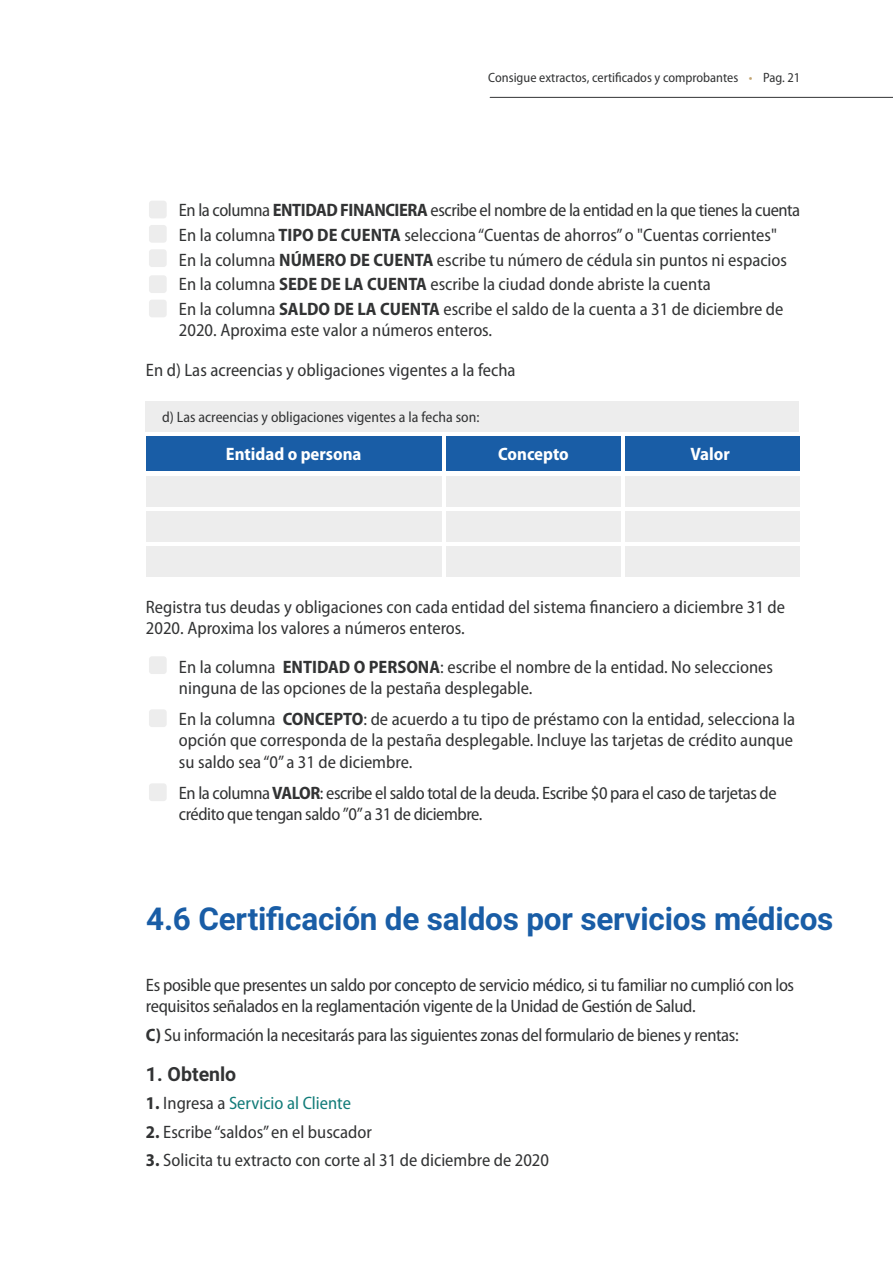
<style>
.page{position:relative;width:893px;height:1263px;background:#fff}
.page>*{position:absolute;margin:0;border:0;box-sizing:border-box;transform-origin:0 0}
.t1{font:700 31.5px "Roboto";letter-spacing:-.005em;color:#195da6}
.t2{font:700 19.5px "Roboto";color:#323334}
.t3{font:semi-condensed 18px/24.6px "Myriad Pro";color:#323334}
.t4{font:semi-condensed 18px/21.6px "Myriad Pro";letter-spacing:-.02em;color:#323334}
.t5{font:semi-condensed 18px/21.6px "Myriad Pro";letter-spacing:-.025em;color:#323334}
.t6{font:700 semi-condensed 18px "Myriad Pro";color:#fff}
.t7{font:semi-condensed 18px "Myriad Pro";color:#127c79}
.t8{font:semi-condensed 15px "Myriad Pro";color:#323334}
.t9{font:semi-condensed 13.5px "Myriad Pro";color:#323334}
.s1{color:#c3a572}
.s2{font-weight:700}
.s3{font-weight:700;color:#323334}
.s4{color:#323334}
</style>
<div class="page">
<hr style="left:490px;top:97px;width:403px;height:1px;background:#323334">
<div style="left:146px;top:436px;width:296px;height:35px;background:#195da6"></div>
<div style="left:446px;top:436px;width:175px;height:35px;background:#195da6"></div>
<div style="left:625px;top:436px;width:174px;height:35px;background:#195da6"></div>
<div style="left:146px;top:476px;width:296px;height:30px;background:#ededed"></div>
<div style="left:446px;top:476px;width:175px;height:30px;background:#ededed"></div>
<div style="left:625px;top:476px;width:174px;height:30px;background:#ededed"></div>
<div style="left:146px;top:511px;width:296px;height:30px;background:#ededed"></div>
<div style="left:446px;top:511px;width:175px;height:30px;background:#ededed"></div>
<div style="left:625px;top:511px;width:174px;height:30px;background:#ededed"></div>
<div style="left:146px;top:546px;width:296px;height:30px;background:#ededed"></div>
<div style="left:446px;top:546px;width:175px;height:30px;background:#ededed"></div>
<div style="left:625px;top:546px;width:174px;height:30px;background:#ededed"></div>
<div style="left:146px;top:401px;width:653px;height:31px;background:#ededed"></div>
<div style="left:149px;top:201px;width:18px;height:17px;background:#ededed;border-radius:3px"></div>
<div style="left:149px;top:225px;width:18px;height:18px;background:#ededed;border-radius:3px"></div>
<div style="left:149px;top:249px;width:18px;height:18px;background:#ededed;border-radius:3px"></div>
<div style="left:149px;top:275px;width:18px;height:18px;background:#ededed;border-radius:3px"></div>
<div style="left:149px;top:300px;width:18px;height:17px;background:#ededed;border-radius:3px"></div>
<div style="left:149px;top:656px;width:18px;height:18px;background:#ededed;border-radius:3px"></div>
<div style="left:149px;top:709px;width:18px;height:18px;background:#ededed;border-radius:3px"></div>
<div style="left:149px;top:783px;width:18px;height:18px;background:#ededed;border-radius:3px"></div>
<hr style="left:225px;top:1109px;width:284px;height:1px;background:#000">
<p class="t9" style="left:488px;top:70px;width:314px">Consigue extractos, certificados y comprobantes <span class="s1">•</span> Pag. 21</p>
<p class="t3" style="left:179px;top:198px;width:623px">En la columna <span class="s2">ENTIDAD FINANCIERA</span> escribe el nombre de la entidad en la que tienes la cuenta En la columna <span class="s2">TIPO DE CUENTA</span> selecciona “Cuentas de ahorros” o "Cuentas corrientes"<br>En la columna <span class="s2">NÚMERO DE CUENTA</span> escribe tu número de cédula sin puntos ni espacios En la columna <span class="s2">SEDE DE LA CUENTA</span> escribe la ciudad donde abriste la cuenta<br>En la columna <span class="s2">SALDO DE LA CUENTA</span> escribe el saldo de la cuenta a 31 de diciembre de</p>
<p class="t3" style="left:179px;top:318px;width:315px">2020. Aproxima este valor a números enteros.</p>
<p class="t3" style="left:146px;top:358px;width:371px">En d) Las acreencias y obligaciones vigentes a la fecha</p>
<p class="t8" style="left:162px;top:409px;width:319px">d) Las acreencias y obligaciones vigentes a la fecha son:</p>
<p class="t6" style="left:226px;top:443px;width:137px">Entidad o persona</p>
<p class="t6" style="left:498px;top:443px;width:72px">Concepto</p>
<p class="t6" style="left:690px;top:443px;width:41px">Valor</p>
<p class="t3" style="left:146px;top:596px;width:641px;line-height:21.6px">Registra tus deudas y obligaciones con cada entidad del sistema financiero a diciembre 31 de<br>2020. Aproxima los valores a números enteros.</p>
<p class="t3" style="left:179px;top:656px;width:596px;line-height:21.6px">En la columna <span class="s2">ENTIDAD O PERSONA</span>: escribe el nombre de la entidad. No selecciones ninguna de las opciones de la pestaña desplegable.</p>
<p class="t3" style="left:179px;top:708px;width:618px;line-height:21.6px;text-align:justify">En la columna <span class="s2">CONCEPTO</span>: de acuerdo a tu tipo de préstamo con la entidad, selecciona la opción que corresponda de la pestaña desplegable. Incluye las tarjetas de crédito aunque su saldo sea “0” a 31 de diciembre.</p>
<p class="t5" style="left:179px;top:782px;width:599px">En la columna <span class="s2">VALOR</span>: escribe el saldo total de la deuda. Escribe $0 para el caso de tarjetas de crédito que tengan saldo ”0” a 31 de diciembre.</p>
<h1 class="t1" style="left:146px;top:897px;width:689px">4.6 Certificación de saldos por servicios médicos</h1>
<p class="t4" style="left:146px;top:974px;width:650px">Es posible que presentes un saldo por concepto de servicio médico, si tu familiar no cumplió con los requisitos señalados en la reglamentación vigente de la Unidad de Gestión de Salud.</p>
<p class="t4" style="left:146px;top:1024px;width:594px"><span class="s2">C)</span> Su información la necesitarás para las siguientes zonas del formulario de bienes y rentas:</p>
<p class="t2" style="left:146px;top:1060px;width:92px">1. Obtenlo</p>
<p class="t7" style="left:146px;top:1093px;width:207px"><span class="s3">1.</span> <span class="s4">Ingresa a</span> Servicio al Cliente</p>
<p class="t3" style="left:146px;top:1120px;width:227px"><span class="s2">2.</span> Escribe “saldos” en el buscador</p>
<p class="t3" style="left:146px;top:1148px;width:405px"><span class="s2">3.</span> Solicita tu extracto con corte al 31 de diciembre de 2020</p>
</div>
